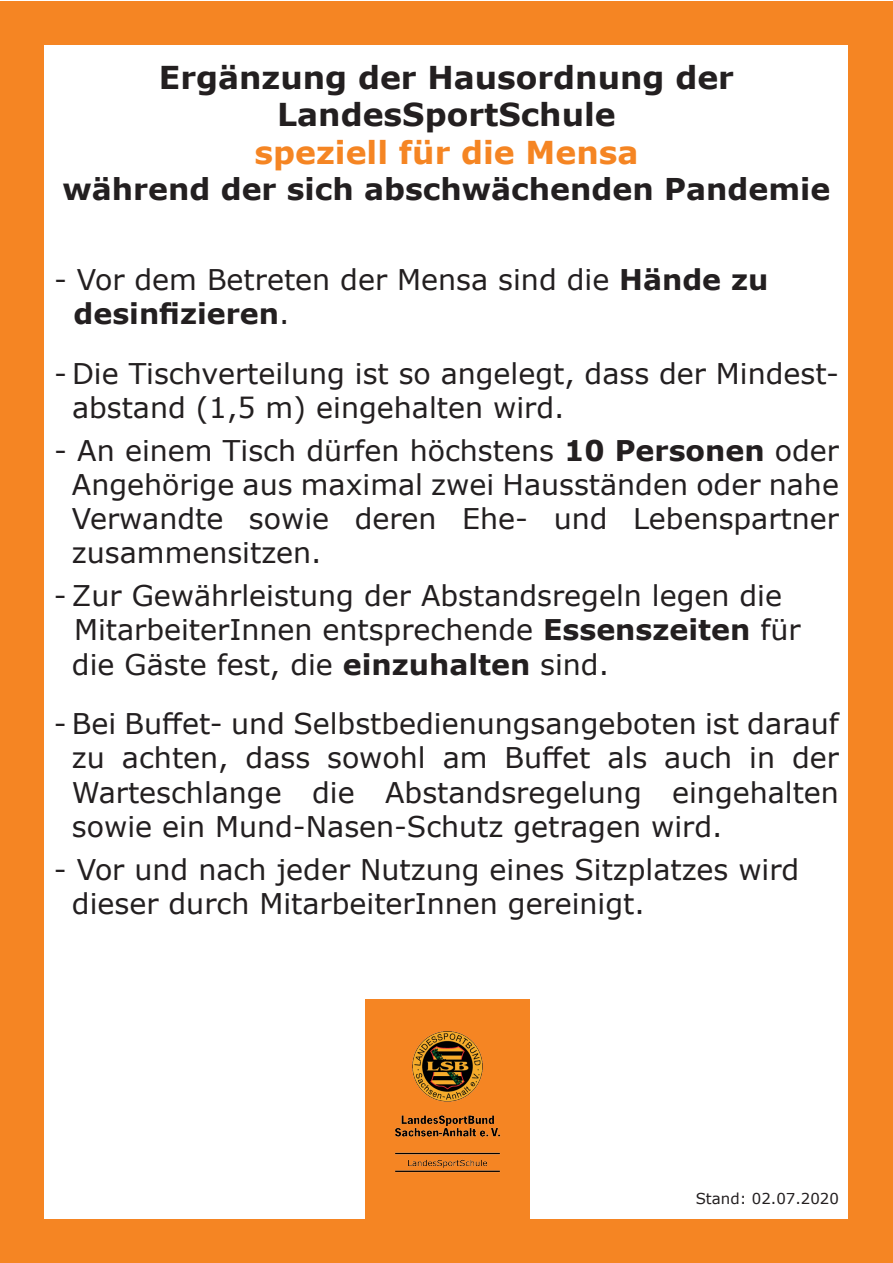
<style>
.page{position:relative;width:893px;height:1263px;background:#fff}
.page>*{position:absolute;margin:0;border:0;box-sizing:border-box;transform-origin:0 0}
.t1{font:700 31.5px/37.8px "Verdana";color:#231f20;text-align:center}
.t2{font:700 31.5px "Verdana";color:#f58523}
.t3{font:700 30px "Verdana";color:#231f20}
.t4{font:28.5px/34.2px "Verdana";color:#231f20}
.t5{font:15px "Verdana";color:#231f20}
.s1{font-weight:700}
</style>
<div class="page">
<div style="left:0;top:1px;width:893px;height:1262px;background:#f58523"></div>
<div style="left:45px;top:45px;width:803px;height:1174px;background:#fff"></div>
<div style="left:365px;top:999px;width:164px;height:220px;background:#f58523"></div>
<img style="left:395px;top:1031px;width:106px;height:142px">
<p class="t1" style="left:159px;top:58px;width:576px">Ergänzung der Hausordnung der<br>LandesSportSchule</p>
<p class="t2" style="left:254px;top:130px;width:385px">speziell für die Mensa</p>
<p class="t3" style="left:62px;top:168px;width:769px">während der sich abschwächenden Pandemie</p>
<p class="t4" style="left:73px;top:262px;width:696px;text-indent:-19px">- Vor dem Betreten der Mensa sind die <span class="s1">Hände zu desinfizieren</span>.</p>
<p class="t4" style="left:72px;top:356px;width:768px;text-indent:-18px">- Die Tischverteilung ist so angelegt, dass der Mindest&shy;abstand (1,5 m) eingehalten wird.</p>
<p class="t4" style="left:72px;top:433px;width:768px;text-align:justify;text-indent:-18px">- An einem Tisch dürfen höchstens <span class="s1">10 Personen</span> oder Angehörige aus maximal zwei Hausständen oder nahe Verwandte sowie deren Ehe- und Lebenspartner zusammensitzen.</p>
<p class="t4" style="left:72px;top:578px;width:730px;text-indent:-18px">- Zur Gewährleistung der Abstandsregeln legen die<br>MitarbeiterInnen entsprechende <span class="s1">Essenszeiten</span> für die Gäste fest, die <span class="s1">einzuhalten</span> sind.</p>
<p class="t4" style="left:72px;top:706px;width:768px;text-align:justify;text-indent:-18px">- Bei Buffet- und Selbstbedienungsangeboten ist darauf zu achten, dass sowohl am Buffet als auch in der Warteschlange die Abstandsregelung eingehalten sowie ein Mund-Nasen-Schutz getragen wird.</p>
<p class="t4" style="left:72px;top:852px;width:729px;text-indent:-18px">- Vor und nach jeder Nutzung eines Sitzplatzes wird dieser durch MitarbeiterInnen gereinigt.</p>
<p class="t5" style="left:696px;top:1188px;width:145px">Stand: 02.07.2020</p>
</div>
